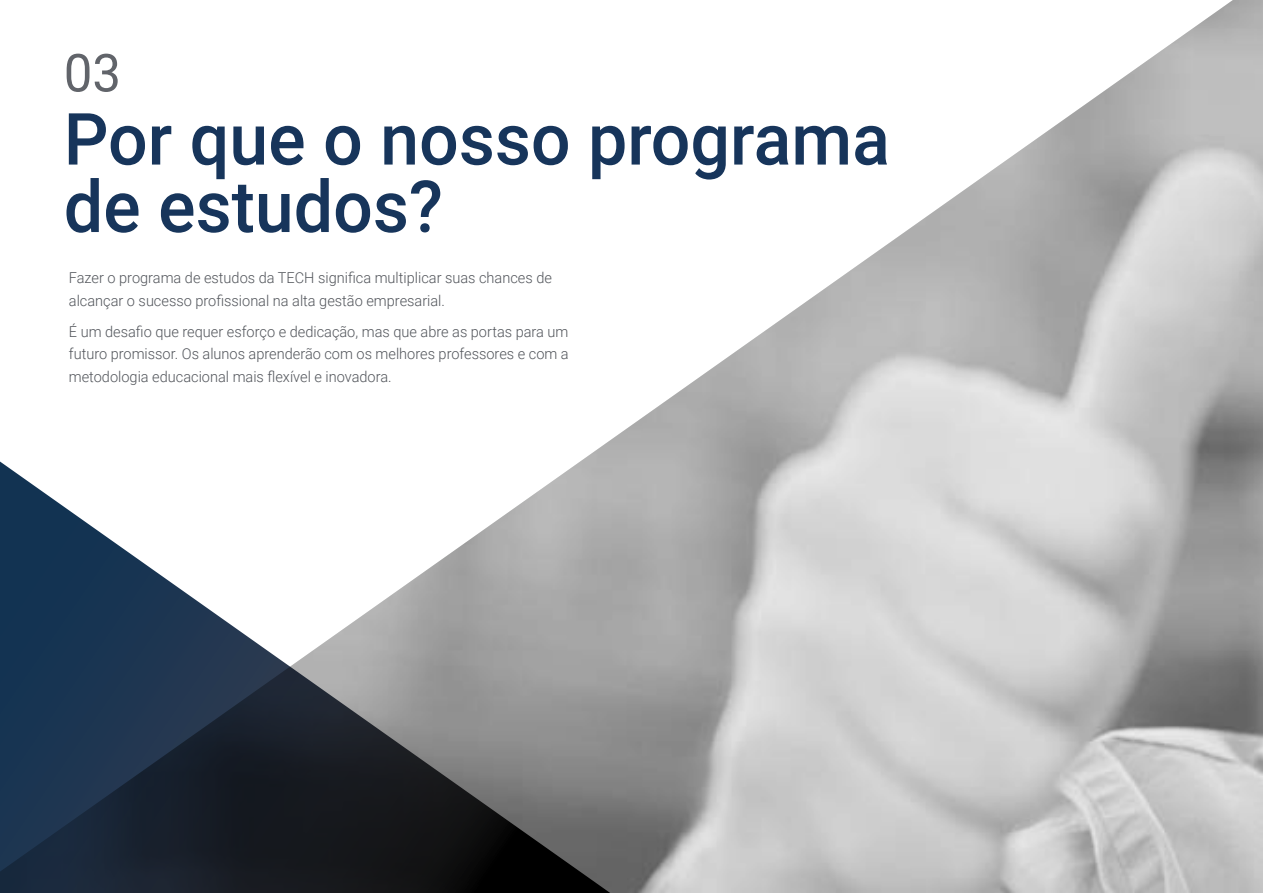
<style>
.page{position:relative;width:1263px;height:893px;background:#fff}
.page>*{position:absolute;margin:0;border:0;box-sizing:border-box;transform-origin:0 0}
.t1{font:500 72px/67.5px "Roboto";color:#17355b}
.t2{font:52.5px "Roboto";color:#61646a}
.t3{font:300 15px/22.5px "Roboto";color:#52555b}
</style>
<div class="page">
<img style="left:602px;top:0;width:661px;height:893px">
<svg style="left:0;top:446px;width:640px;height:447px"></svg>
<h2 class="t2" style="left:64px;top:36px;width:59px">03</h2>
<h1 class="t1" style="left:64px;top:103px;width:828px">Por que o nosso programa de estudos?</h1>
<p class="t3" style="left:69px;top:266px;width:485px">Fazer o programa de estudos da TECH significa multiplicar suas chances de alcançar o sucesso profissional na alta gestão empresarial.</p>
<p class="t3" style="left:69px;top:320px;width:501px;text-align:justify">É um desafio que requer esforço e dedicação, mas que abre as portas para um futuro promissor. Os alunos aprenderão com os melhores professores e com a metodologia educacional mais flexível e inovadora.</p>
</div>
